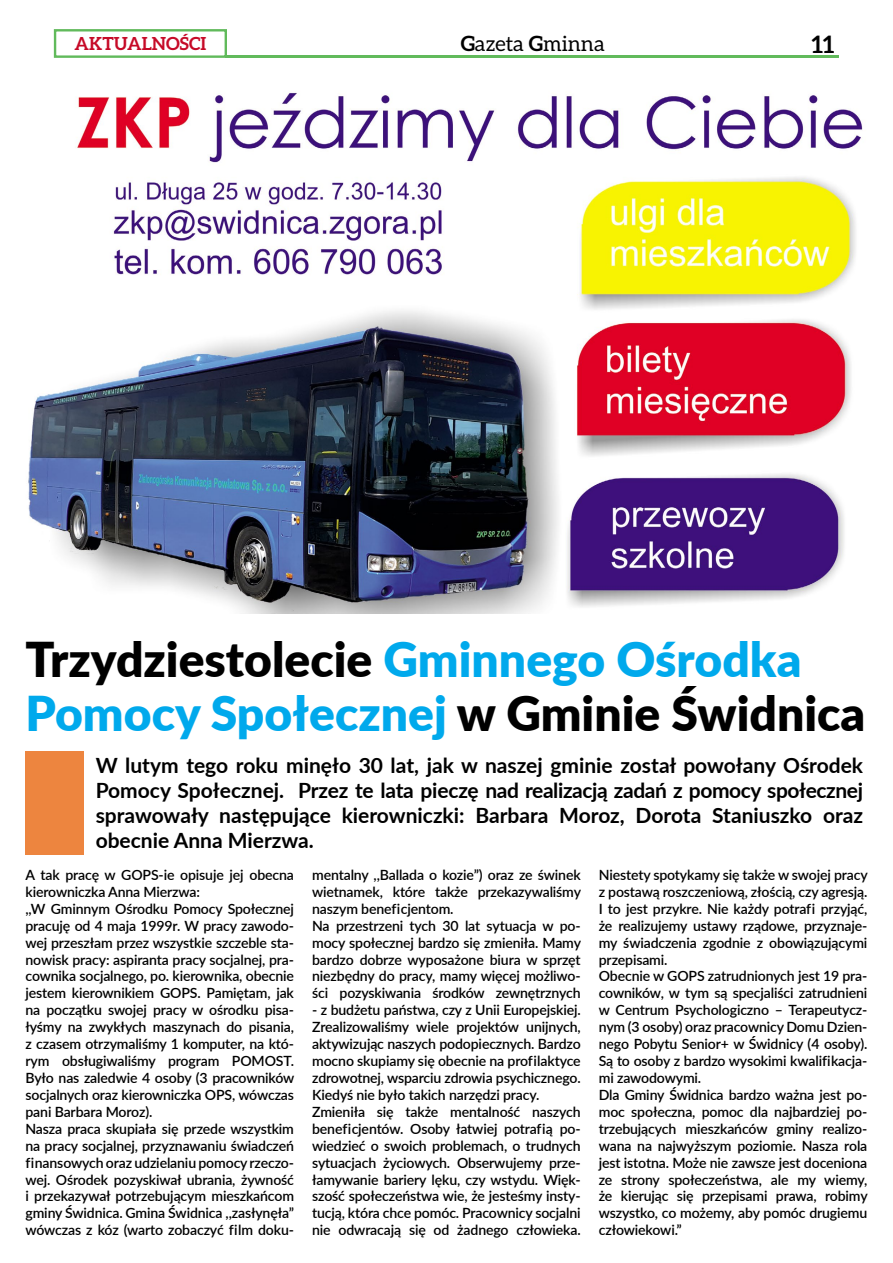
<style>
.page{position:relative;width:893px;height:1263px;background:#fff}
.page>*{position:absolute;margin:0;border:0;box-sizing:border-box;transform-origin:0 0}
.t1{font:900 48px/54px "Lato";color:#000}
.t2{font:700 24px "Aleo";color:#000}
.t3{font:700 21px/25.2px "Lato";color:#000;text-align:justify}
.t4{font:21px "Aleo";color:#000}
.t5{font:700 18px "Aleo";color:#c60a27}
.t6{font:600 14.1px/17px "Lato";letter-spacing:-.01em;color:#000}
.s1{font-weight:700}
.s2{color:#00a9ec}
</style>
<div class="page">
<div style="left:54px;top:29px;width:173px;height:29px;background:#fff;border:2px solid #61ba5b"></div>
<hr style="left:226px;top:56px;width:613px;height:2px;background:#61ba5b">
<div style="left:26px;top:752px;width:58px;height:103px;background:#ed853f"></div>
<img style="left:28px;top:92px;width:835px;height:521px">
<p class="t5" style="left:74px;top:33px;width:133px">AKTUALNOŚCI</p>
<h3 class="t4" style="left:461px;top:31px;width:146px"><span class="s1">G</span>azeta <span class="s1">G</span>minna</h3>
<h2 class="t2" style="left:811px;top:30px;width:25px">11</h2>
<h1 class="t1" style="left:26px;top:630px;width:841px">Trzydziestolecie <span class="s2">Gminnego Ośrodka<br>Pomocy Społecznej</span> w Gminie Świdnica</h1>
<p class="t3" style="left:96px;top:752px;width:769px">W lutym tego roku minęło 30 lat, jak w naszej gminie został powołany Ośrodek Pomocy Społecznej. Przez te lata pieczę nad realizacją zadań z pomocy społecznej sprawowały następujące kierowniczki: Barbara Moroz, Dorota Staniuszko oraz obecnie Anna Mierzwa.</p>
<p class="t6" style="left:26px;top:866px;width:270px">A tak pracę w GOPS-ie opisuje jej obecna kierowniczka Anna Mierzwa:<br>,,W Gminnym Ośrodku Pomocy Społecznej pracuję od 4 maja 1999r. W pracy zawodo&shy;wej przeszłam przez wszystkie szczeble sta&shy;nowisk pracy: aspiranta pracy socjalnej, pra&shy;cownika socjalnego, po. kierownika, obecnie jestem kierownikiem GOPS. Pamiętam, jak na początku swojej pracy w ośrodku pisa&shy;łyśmy na zwykłych maszynach do pisania, z czasem otrzymaliśmy 1 komputer, na któ&shy;rym obsługiwaliśmy program POMOST.<br>Było nas zaledwie 4 osoby (3 pracowników socjalnych oraz kierowniczka OPS, wówczas pani Barbara Moroz).<br>Nasza praca skupiała się przede wszystkim na pracy socjalnej, przyznawaniu świadczeń finansowych oraz udzielaniu pomocy rzeczo&shy;wej. Ośrodek pozyskiwał ubrania, żywność i przekazywał potrzebującym mieszkańcom gminy Świdnica. Gmina Świdnica ,,zasłynęła” wówczas z kóz (warto zobaczyć film doku-</p>
<p class="t6" style="left:312px;top:866px;width:270px">mentalny ,,Ballada o kozie”) oraz ze świnek wietnamek, które także przekazywaliśmy naszym beneficjentom.<br>Na przestrzeni tych 30 lat sytuacja w po&shy;mocy społecznej bardzo się zmieniła. Mamy bardzo dobrze wyposażone biura w sprzęt niezbędny do pracy, mamy więcej możliwo&shy;ści pozyskiwania środków zewnętrznych</p>
<p class="t6" style="left:312px;top:1001px;width:270px">- z budżetu państwa, czy z Unii Europejskiej.<br>Zrealizowaliśmy wiele projektów unijnych, aktywizując naszych podopiecznych. Bardzo mocno skupiamy się obecnie na profilaktyce zdrowotnej, wsparciu zdrowia psychicznego.<br>Kiedyś nie było takich narzędzi pracy.<br>Zmieniła się także mentalność naszych beneficjentów. Osoby łatwiej potrafią po&shy;wiedzieć o swoich problemach, o trudnych sytuacjach życiowych. Obserwujemy prze&shy;łamywanie bariery lęku, czy wstydu. Więk&shy;szość społeczeństwa wie, że jesteśmy insty&shy;tucją, która chce pomóc. Pracownicy socjalni nie odwracają się od żadnego człowieka.</p>
<p class="t6" style="left:599px;top:866px;width:270px">Niestety spotykamy się także w swojej pracy z postawą roszczeniową, złością, czy agresją.<br>I to jest przykre. Nie każdy potrafi przyjąć, że realizujemy ustawy rządowe, przyznaje&shy;my świadczenia zgodnie z obowiązującymi przepisami.<br>Obecnie w GOPS zatrudnionych jest 19 pra&shy;cowników, w tym są specjaliści zatrudnieni w Centrum Psychologiczno – Terapeutycz&shy;nym (3 osoby) oraz pracownicy Domu Dzien&shy;nego Pobytu Senior+ w Świdnicy (4 osoby).<br>Są to osoby z bardzo wysokimi kwalifikacja&shy;mi zawodowymi.<br>Dla Gminy Świdnica bardzo ważna jest po&shy;moc społeczna, pomoc dla najbardziej po&shy;trzebujących mieszkańców gminy realizo&shy;wana na najwyższym poziomie. Nasza rola jest istotna. Może nie zawsze jest doceniona ze strony społeczeństwa, ale my wiemy, że kierując się przepisami prawa, robimy wszystko, co możemy, aby pomóc drugiemu człowiekowi.”</p>
</div>
